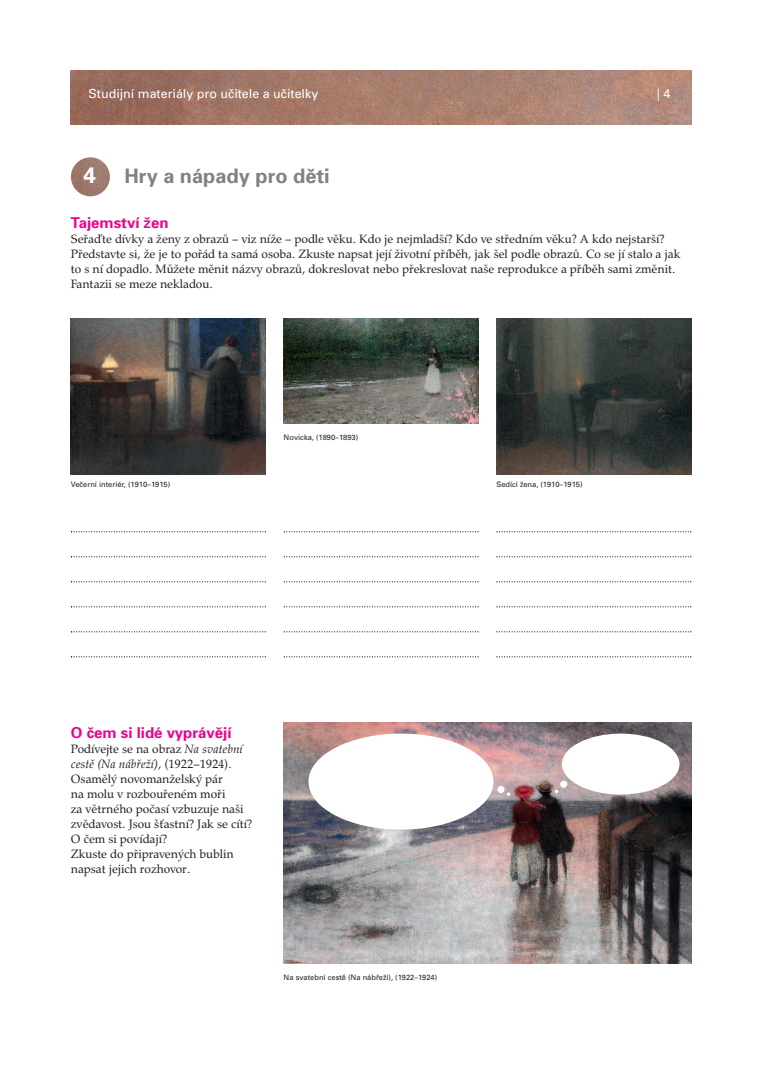
<style>
.page{position:relative;width:780px;height:1088px;background:#fff}
.page>*{position:absolute;margin:0;border:0;box-sizing:border-box;transform-origin:0 0}
.t1{font:700 22.5px "Univers CE";color:#fff}
.t2{font:700 20px "Univers CE";color:#808285}
.t3{font:700 15px "Univers CE";color:#ed028c}
.t4{font:12.5px/15px "URW Palladio TCE";color:#231f20}
.t5{font:12.5px "Univers CE";color:#fff}
.t6{font:7.5px "Univers CE";color:#231f20}
.s1{font-style:italic}
</style>
<div class="page">
<svg style="left:71px;top:531px;width:195px;height:1px"></svg>
<svg style="left:71px;top:556px;width:195px;height:1px"></svg>
<svg style="left:71px;top:581px;width:195px;height:1px"></svg>
<svg style="left:71px;top:606px;width:195px;height:1px"></svg>
<svg style="left:71px;top:631px;width:195px;height:1px"></svg>
<svg style="left:71px;top:656px;width:195px;height:1px"></svg>
<img style="left:71px;top:71px;width:620px;height:53px">
<img style="left:71px;top:157px;width:39px;height:39px;border-radius:50%">
<img style="left:71px;top:319px;width:195px;height:156px">
<img style="left:283px;top:319px;width:195px;height:104px">
<img style="left:496px;top:319px;width:195px;height:156px">
<svg style="left:283px;top:531px;width:195px;height:1px"></svg>
<svg style="left:283px;top:556px;width:195px;height:1px"></svg>
<svg style="left:283px;top:581px;width:195px;height:1px"></svg>
<svg style="left:283px;top:606px;width:195px;height:1px"></svg>
<svg style="left:283px;top:631px;width:195px;height:1px"></svg>
<svg style="left:283px;top:656px;width:195px;height:1px"></svg>
<svg style="left:496px;top:531px;width:195px;height:1px"></svg>
<svg style="left:496px;top:556px;width:195px;height:1px"></svg>
<svg style="left:496px;top:581px;width:195px;height:1px"></svg>
<svg style="left:496px;top:606px;width:195px;height:1px"></svg>
<svg style="left:496px;top:631px;width:195px;height:1px"></svg>
<svg style="left:496px;top:656px;width:195px;height:1px"></svg>
<img style="left:283px;top:723px;width:408px;height:241px">
<div style="left:308px;top:733px;width:185px;height:96px;background:#fff;border-radius:50%"></div>
<div style="left:562px;top:733px;width:117px;height:61px;background:#fff;border-radius:50%"></div>
<div style="left:497px;top:786px;width:7px;height:7px;background:#fff;border-radius:50%"></div>
<svg style="left:506px;top:792px;width:4px;height:4px"></svg>
<div style="left:560px;top:781px;width:7px;height:7px;background:#fff;border-radius:50%"></div>
<svg style="left:555px;top:789px;width:3px;height:4px"></svg>
<p class="t5" style="left:89px;top:89px;width:231px">Studijní materiály pro učitele a učitelky</p>
<p class="t5" style="left:656px;top:89px;width:15px">| 4</p>
<h1 class="t1" style="left:83px;top:166px;width:14px">4</h1>
<h2 class="t2" style="left:124px;top:168px;width:207px">Hry a nápady pro děti</h2>
<p class="t3" style="left:71px;top:217px;width:99px">Tajemství žen</p>
<p class="t4" style="left:71px;top:231px;width:611px">Seřaďte dívky a ženy z obrazů – viz níže – podle věku. Kdo je nejmladší? Kdo ve středním věku? A kdo nejstarší?<br>Představte si, že je to pořád ta samá osoba. Zkuste napsat její životní příběh, jak šel podle obrazů. Co se jí stalo a jak to s ní dopadlo. Můžete měnit názvy obrazů, dokreslovat nebo překreslovat naše reprodukce a příběh sami změnit.<br>Fantazii se meze nekladou.</p>
<p class="t6" style="left:71px;top:482px;width:101px">Večerní interiér, (1910–1915)</p>
<p class="t6" style="left:283px;top:434px;width:76px">Novicka, (1890–1893)</p>
<p class="t6" style="left:496px;top:482px;width:88px">Sedící žena, (1910–1915)</p>
<p class="t3" style="left:71px;top:727px;width:162px">O čem si lidé vyprávějí</p>
<p class="t4" style="left:71px;top:741px;width:183px">Podívejte se na obraz <span class="s1">Na svatební cestě (Na nábřeží)</span>, (1922–1924).<br>Osamělý novomanželský pár<br>na molu v rozbouřeném moři<br>za větrného počasí vzbuzuje naši zvědavost. Jsou šťastní? Jak se cítí?<br>O čem si povídají?<br>Zkuste do připravených bublin napsat jejich rozhovor.</p>
<p class="t6" style="left:283px;top:974px;width:155px">Na svatební cestě (Na nábřeží), (1922–1924)</p>
</div>
